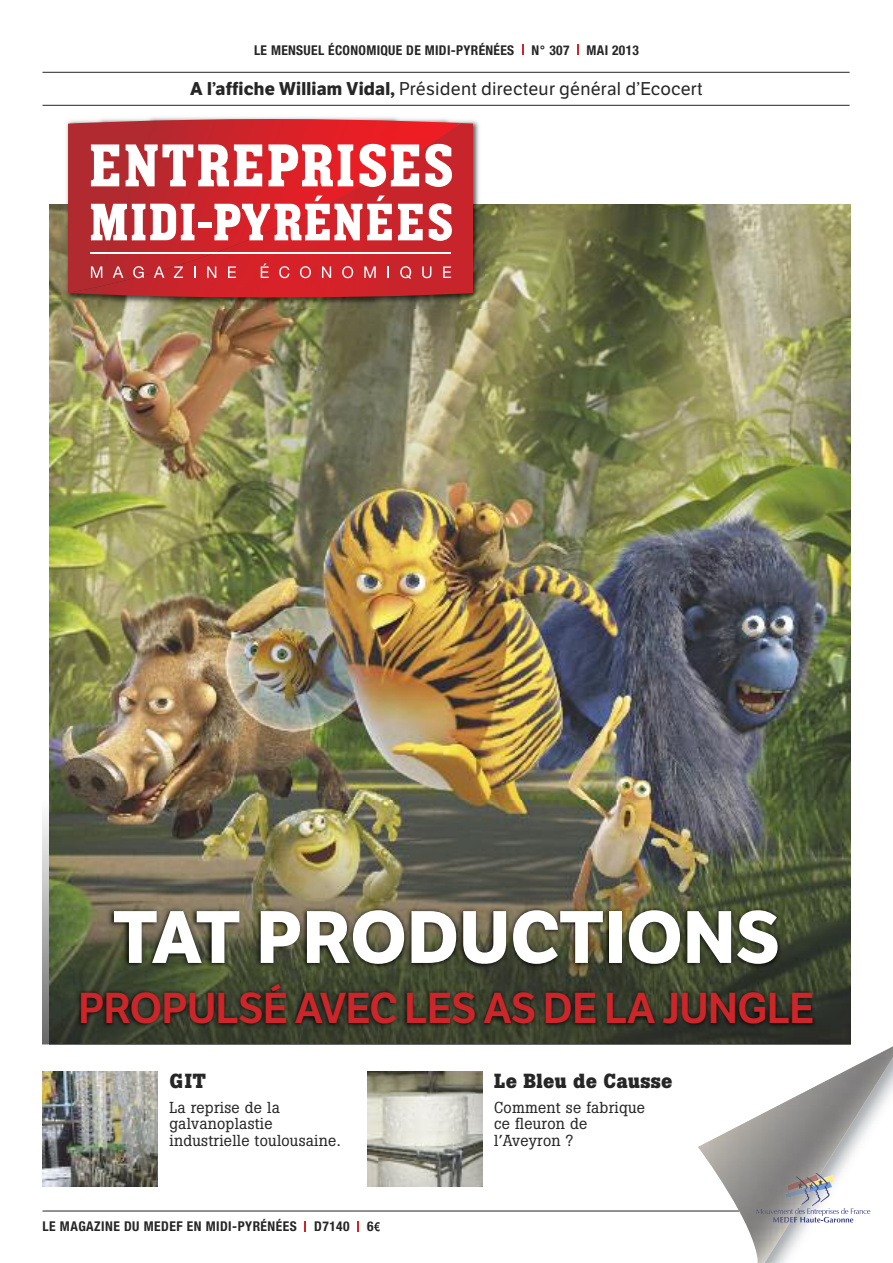
<style>
.page{position:relative;width:893px;height:1263px;background:#fff}
.page>*{position:absolute;margin:0;border:0;box-sizing:border-box;transform-origin:0 0}
.t1{font:700 72px "LFT Etica";letter-spacing:.01em;color:#fff}
.t2{font:600 42px "LFT Etica";letter-spacing:-.025em;color:#cc262b}
.t3{font:700 20.25px "Boton BQ";letter-spacing:.015em;color:#272627}
.t4{font:18px "LFT Etica";letter-spacing:.015em;color:#272627}
.t5{font:15.75px/16.5px "Boton BQ";letter-spacing:.015em;color:#272627}
.t6{font:700 condensed 13.5px "Helvetica Neue";letter-spacing:.025em;color:#272627}
.s1{font-weight:700}
</style>
<div class="page">
<hr style="left:43px;top:1211px;width:696px;height:1px;background:#272627">
<img style="left:50px;top:204px;width:800px;height:597px">
<img style="left:43px;top:801px;width:807px;height:85px">
<img style="left:43px;top:1071px;width:115px;height:116px">
<img style="left:63px;top:117px;width:421px;height:192px">
<svg style="left:68px;top:119px;width:404px;height:4px;background:#d56b6f"></svg>
<img style="left:68px;top:123px;width:404px;height:174px">
<hr style="left:91px;top:252px;width:360px;height:2px;background:#fff">
<div style="left:198px;top:223px;width:13px;height:5px;background:#fff"></div>
<svg style="left:398px;top:204px;width:25px;height:36px"></svg>
<svg style="left:429px;top:203px;width:23px;height:38px"></svg>
<svg style="left:91px;top:204px;width:103px;height:36px"></svg>
<svg style="left:214px;top:196px;width:178px;height:44px"></svg>
<svg style="left:91px;top:144px;width:28px;height:42px"></svg>
<svg style="left:126px;top:144px;width:136px;height:42px"></svg>
<svg style="left:359px;top:144px;width:60px;height:43px"></svg>
<svg style="left:425px;top:144px;width:27px;height:43px"></svg>
<svg style="left:268px;top:144px;width:85px;height:42px"></svg>
<svg style="left:91px;top:266px;width:11px;height:12px"></svg>
<svg style="left:113px;top:266px;width:10px;height:12px"></svg>
<svg style="left:133px;top:266px;width:11px;height:12px"></svg>
<svg style="left:154px;top:266px;width:10px;height:12px"></svg>
<svg style="left:174px;top:266px;width:9px;height:12px"></svg>
<svg style="left:194px;top:266px;width:1px;height:12px"></svg>
<svg style="left:207px;top:266px;width:9px;height:12px"></svg>
<svg style="left:228px;top:266px;width:8px;height:12px"></svg>
<svg style="left:261px;top:263px;width:8px;height:15px"></svg>
<svg style="left:279px;top:266px;width:10px;height:12px"></svg>
<svg style="left:300px;top:266px;width:11px;height:12px"></svg>
<svg style="left:322px;top:266px;width:9px;height:12px"></svg>
<svg style="left:342px;top:266px;width:11px;height:12px"></svg>
<svg style="left:364px;top:266px;width:12px;height:12px"></svg>
<svg style="left:388px;top:266px;width:1px;height:12px"></svg>
<svg style="left:400px;top:266px;width:11px;height:13px"></svg>
<svg style="left:422px;top:266px;width:9px;height:12px"></svg>
<svg style="left:443px;top:266px;width:8px;height:12px"></svg>
<img style="left:367px;top:1071px;width:115px;height:116px">
<svg style="left:374px;top:1222px;width:6px;height:9px"></svg>
<svg style="left:577px;top:45px;width:2px;height:10px"></svg>
<svg style="left:522px;top:45px;width:2px;height:10px"></svg>
<img style="left:43px;top:886px;width:807px;height:158px">
<svg style="left:698px;top:1035px;width:195px;height:228px"></svg>
<hr style="left:43px;top:72px;width:807px;height:1px;background:#272627">
<hr style="left:43px;top:105px;width:807px;height:1px;background:#272627">
<p class="t6" style="left:254px;top:45px;width:262px">LE MENSUEL ÉCONOMIQUE DE MIDI-PYRÉNÉES</p>
<p class="t6" style="left:532px;top:45px;width:109px">N° 307 MAI 2013</p>
<p class="t4" style="left:190px;top:82px;width:514px"><span class="s1">A l’affiche William Vidal,</span> Président directeur général d’Ecocert</p>
<h1 class="t1" style="left:113px;top:911px;width:669px">TAT PRODUCTIONS</h1>
<h2 class="t2" style="left:78px;top:993px;width:738px">PROPULSÉ AVEC LES AS DE LA JUNGLE</h2>
<p class="t3" style="left:170px;top:1073px;width:38px">GIT</p>
<p class="t5" style="left:170px;top:1100px;width:173px">La reprise de la galvanoplastie industrielle toulousaine.</p>
<p class="t6" style="left:43px;top:1222px;width:256px">LE MAGAZINE DU MEDEF EN MIDI-PYRÉNÉES</p>
<p class="t6" style="left:314px;top:1222px;width:37px">D7140</p>
<p class="t6" style="left:367px;top:1222px;width:8px">6</p>
<p class="t3" style="left:494px;top:1073px;width:180px">Le Bleu de Causse</p>
<p class="t5" style="left:494px;top:1100px;width:152px">Comment se fabrique ce fleuron de l’Aveyron ?</p>
</div>
